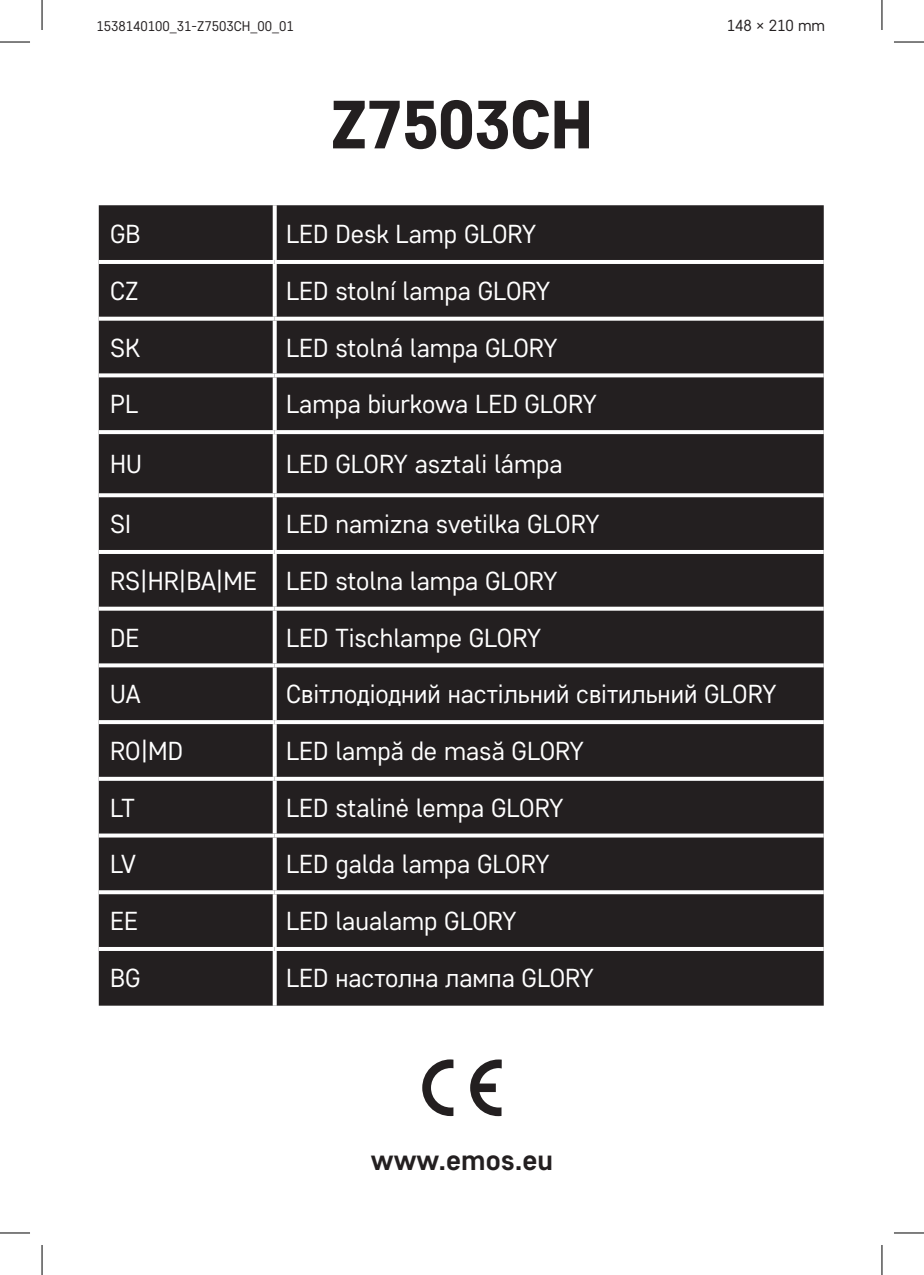
<style>
.page{position:relative;width:924px;height:1275px;background:#fff}
.page>*{position:absolute;margin:0;border:0;box-sizing:border-box;transform-origin:0 0}
.t1{font:800 68px "Core Sans D65";letter-spacing:-.02em;color:#231f20}
.t2{font:700 28.8px "Core Sans D55";color:#231f20}
.t3{font:26px/56.6px "Core Sans D35";color:#fff}
.t4{font:16px "Core Sans D35";color:#231f20}
.t5{font:14px "Core Sans D35";color:#231f20}
</style>
<div class="page">
<div style="left:99px;top:205px;width:724px;height:800px;background:#231f20"></div>
<svg style="left:272px;top:205px;width:4px;height:55px"></svg>
<hr style="left:99px;top:260px;width:175px;height:4px;background:#fff">
<hr style="left:274px;top:260px;width:549px;height:4px;background:#fff">
<svg style="left:272px;top:264px;width:4px;height:53px"></svg>
<svg style="left:99px;top:317px;width:175px;height:4px"></svg>
<svg style="left:274px;top:317px;width:549px;height:4px"></svg>
<svg style="left:272px;top:321px;width:4px;height:52px"></svg>
<svg style="left:99px;top:373px;width:175px;height:4px"></svg>
<svg style="left:274px;top:373px;width:549px;height:4px"></svg>
<svg style="left:272px;top:377px;width:4px;height:53px"></svg>
<svg style="left:99px;top:430px;width:175px;height:4px"></svg>
<svg style="left:274px;top:430px;width:549px;height:4px"></svg>
<svg style="left:272px;top:434px;width:4px;height:59px"></svg>
<svg style="left:99px;top:493px;width:175px;height:4px"></svg>
<svg style="left:274px;top:493px;width:549px;height:4px"></svg>
<svg style="left:272px;top:497px;width:4px;height:53px"></svg>
<hr style="left:99px;top:550px;width:175px;height:4px;background:#fff">
<hr style="left:274px;top:550px;width:549px;height:4px;background:#fff">
<svg style="left:272px;top:554px;width:4px;height:52px"></svg>
<svg style="left:99px;top:606px;width:175px;height:4px"></svg>
<svg style="left:274px;top:606px;width:549px;height:4px"></svg>
<svg style="left:272px;top:610px;width:4px;height:53px"></svg>
<svg style="left:99px;top:663px;width:175px;height:4px"></svg>
<svg style="left:274px;top:663px;width:549px;height:4px"></svg>
<svg style="left:272px;top:667px;width:4px;height:53px"></svg>
<svg style="left:99px;top:720px;width:175px;height:4px"></svg>
<svg style="left:274px;top:720px;width:549px;height:4px"></svg>
<svg style="left:272px;top:724px;width:4px;height:53px"></svg>
<svg style="left:99px;top:777px;width:175px;height:4px"></svg>
<svg style="left:274px;top:777px;width:549px;height:4px"></svg>
<svg style="left:272px;top:781px;width:4px;height:52px"></svg>
<svg style="left:99px;top:833px;width:175px;height:4px"></svg>
<svg style="left:274px;top:833px;width:549px;height:4px"></svg>
<svg style="left:272px;top:837px;width:4px;height:53px"></svg>
<svg style="left:99px;top:890px;width:175px;height:4px"></svg>
<svg style="left:274px;top:890px;width:549px;height:4px"></svg>
<svg style="left:272px;top:894px;width:4px;height:53px"></svg>
<hr style="left:99px;top:947px;width:175px;height:4px;background:#fff">
<hr style="left:274px;top:947px;width:549px;height:4px;background:#fff">
<svg style="left:272px;top:951px;width:4px;height:54px"></svg>
<svg style="left:422px;top:1059px;width:79px;height:57px"></svg>
<hr style="left:0;top:42px;width:30px;height:1px;background:#000">
<hr style="left:893px;top:42px;width:30px;height:1px;background:#000">
<hr style="left:0;top:1232px;width:30px;height:1px;background:#000">
<hr style="left:893px;top:1232px;width:30px;height:1px;background:#000">
<hr style="left:42px;top:0;width:1px;height:30px;background:#000">
<hr style="left:42px;top:1245px;width:1px;height:30px;background:#000">
<hr style="left:881px;top:0;width:1px;height:30px;background:#000">
<hr style="left:881px;top:1245px;width:1px;height:30px;background:#000">
<p class="t5" style="left:96px;top:17px;width:199px">1538140100_31-Z7503CH_00_01</p>
<p class="t4" style="left:726px;top:15px;width:100px">148 × 210 mm</p>
<h1 class="t1" style="left:330px;top:80px;width:264px">Z7503CH</h1>
<p class="t3" style="left:110px;top:205px;width:32px">GB</p>
<p class="t3" style="left:286px;top:205px;width:252px">LED Desk Lamp GLORY</p>
<p class="t3" style="left:110px;top:262px;width:30px">CZ</p>
<p class="t3" style="left:286px;top:262px;width:266px">LED stolní lampa GLORY</p>
<p class="t3" style="left:110px;top:318px;width:31px">SK</p>
<p class="t3" style="left:286px;top:318px;width:273px">LED stolná lampa GLORY</p>
<p class="t3" style="left:110px;top:375px;width:30px">PL</p>
<p class="t3" style="left:286px;top:375px;width:312px">Lampa biurkowa LED GLORY</p>
<p class="t3" style="left:110px;top:435px;width:33px">HU</p>
<p class="t3" style="left:286px;top:435px;width:278px">LED GLORY asztali lámpa</p>
<p class="t3" style="left:110px;top:495px;width:22px">SI</p>
<p class="t3" style="left:110px;top:495px;width:491px;text-indent:176px">LED namizna svetilka GLORY<br>RS|HR|BA|ME LED stolna lampa GLORY<br>DE</p>
<p class="t3" style="left:286px;top:608px;width:256px">LED Tischlampe GLORY</p>
<p class="t3" style="left:110px;top:665px;width:32px">UA</p>
<p class="t3" style="left:286px;top:665px;width:492px">Світлодіодний настільний світильний GLORY</p>
<p class="t3" style="left:110px;top:721px;width:74px">RO|MD</p>
<p class="t3" style="left:286px;top:721px;width:299px">LED lampă de masă GLORY</p>
<p class="t3" style="left:110px;top:778px;width:26px">LT</p>
<p class="t3" style="left:286px;top:778px;width:279px">LED stalinė lempa GLORY</p>
<p class="t3" style="left:110px;top:835px;width:27px">LV</p>
<p class="t3" style="left:286px;top:835px;width:265px">LED galda lampa GLORY</p>
<p class="t3" style="left:110px;top:892px;width:30px">EE</p>
<p class="t3" style="left:286px;top:892px;width:232px">LED laualamp GLORY</p>
<p class="t3" style="left:110px;top:948px;width:32px">BG</p>
<p class="t3" style="left:286px;top:948px;width:309px">LED настолна лампа GLORY</p>
<p class="t2" style="left:371px;top:1141px;width:184px">www.emos.eu</p>
</div>
